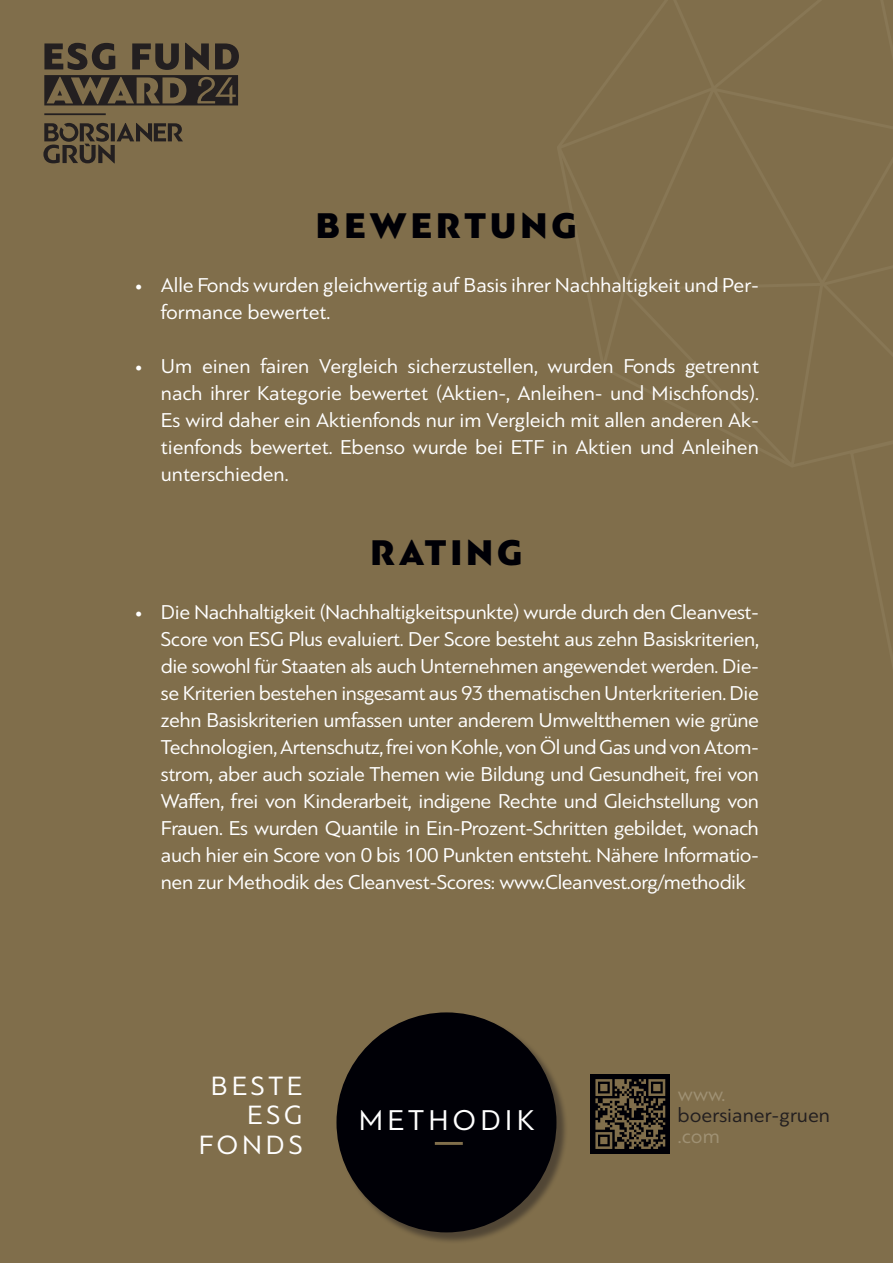
<style>
.page{position:relative;width:893px;height:1263px;background:#806e4b}
.page>*{position:absolute;margin:0;border:0;box-sizing:border-box;transform-origin:0 0}
.t1{font:900 37.5px "PF Bague Sans Pro";letter-spacing:.1em;color:#000006}
.t2{font:30px "PF Bague Sans Pro";letter-spacing:.135em;color:#fff}
.t3{font:27.75px "PF Bague Sans Pro";letter-spacing:.135em;color:#fff}
.t4{font:21px/27px "PF Bague Sans Pro";letter-spacing:-.005em;color:#fff;text-align:justify}
.t5{font:21px "PF Bague Sans Pro";color:#231f20}
.t6{font:21px "PF Bague Sans Pro";color:#9f9174}
</style>
<div class="page">
<div style="left:338px;top:1014px;width:230px;height:230px;background:#231f20;opacity:.5"></div>
<div style="left:336px;top:1012px;width:220px;height:220px;background:#000006;border-radius:50%"></div>
<hr style="left:435px;top:1142px;width:28px;height:3px;background:#806e4b">
<div style="left:590px;top:1074px;width:80px;height:80px;background:#000006"></div>
<svg style="left:595px;top:1079px;width:70px;height:70px"></svg>
<svg style="left:43px;top:123px;width:140px;height:40px"></svg>
<hr style="left:44px;top:113px;width:62px;height:2px;background:#231f20">
<svg style="left:44px;top:43px;width:195px;height:62px"></svg>
<p class="t1" style="left:316px;top:202px;width:263px">BEWERTUNG</p>
<p class="t4" style="left:161px;top:271px;width:600px;text-indent:-27px">• Alle Fonds wurden gleichwertig auf Basis ihrer Nachhaltigkeit und Per&shy;formance bewertet.</p>
<p class="t4" style="left:161px;top:352px;width:600px;text-indent:-27px">• Um einen fairen Vergleich sicherzustellen, wurden Fonds getrennt nach ihrer Kategorie bewertet (Aktien-, Anleihen- und Mischfonds).<br>Es wird daher ein Aktienfonds nur im Vergleich mit allen anderen Ak&shy;tienfonds bewertet. Ebenso wurde bei ETF in Aktien und Anleihen unterschieden.</p>
<p class="t1" style="left:370px;top:529px;width:154px">RATING</p>
<p class="t4" style="left:161px;top:598px;width:600px;text-indent:-27px">• Die Nachhaltigkeit (Nachhaltigkeitspunkte) wurde durch den Cleanvest-Score von ESG Plus evaluiert. Der Score besteht aus zehn Basiskriterien, die sowohl für Staaten als auch Unternehmen angewendet werden. Die&shy;se Kriterien bestehen insgesamt aus 93 thematischen Unterkriterien. Die zehn Basiskriterien umfassen unter anderem Umweltthemen wie grüne Technologien, Artenschutz, frei von Kohle, von Öl und Gas und von Atom&shy;strom, aber auch soziale Themen wie Bildung und Gesundheit, frei von Waffen, frei von Kinderarbeit, indigene Rechte und Gleichstellung von Frauen. Es wurden Quantile in Ein-Prozent-Schritten gebildet, wonach auch hier ein Score von 0 bis 100 Punkten entsteht. Nähere Informatio&shy;nen zur Methodik des Cleanvest-Scores: www.Cleanvest.org/methodik</p>
<p class="t3" style="left:211px;top:1070px;width:93px">BESTE</p>
<p class="t3" style="left:247px;top:1099px;width:57px">ESG</p>
<p class="t3" style="left:199px;top:1128px;width:105px">FONDS</p>
<p class="t2" style="left:359px;top:1103px;width:177px">METHODIK</p>
<p class="t6" style="left:678px;top:1082px;width:49px">www.</p>
<p class="t5" style="left:678px;top:1103px;width:154px">boersianer-gruen</p>
<p class="t6" style="left:678px;top:1124px;width:43px">.com</p>
</div>
